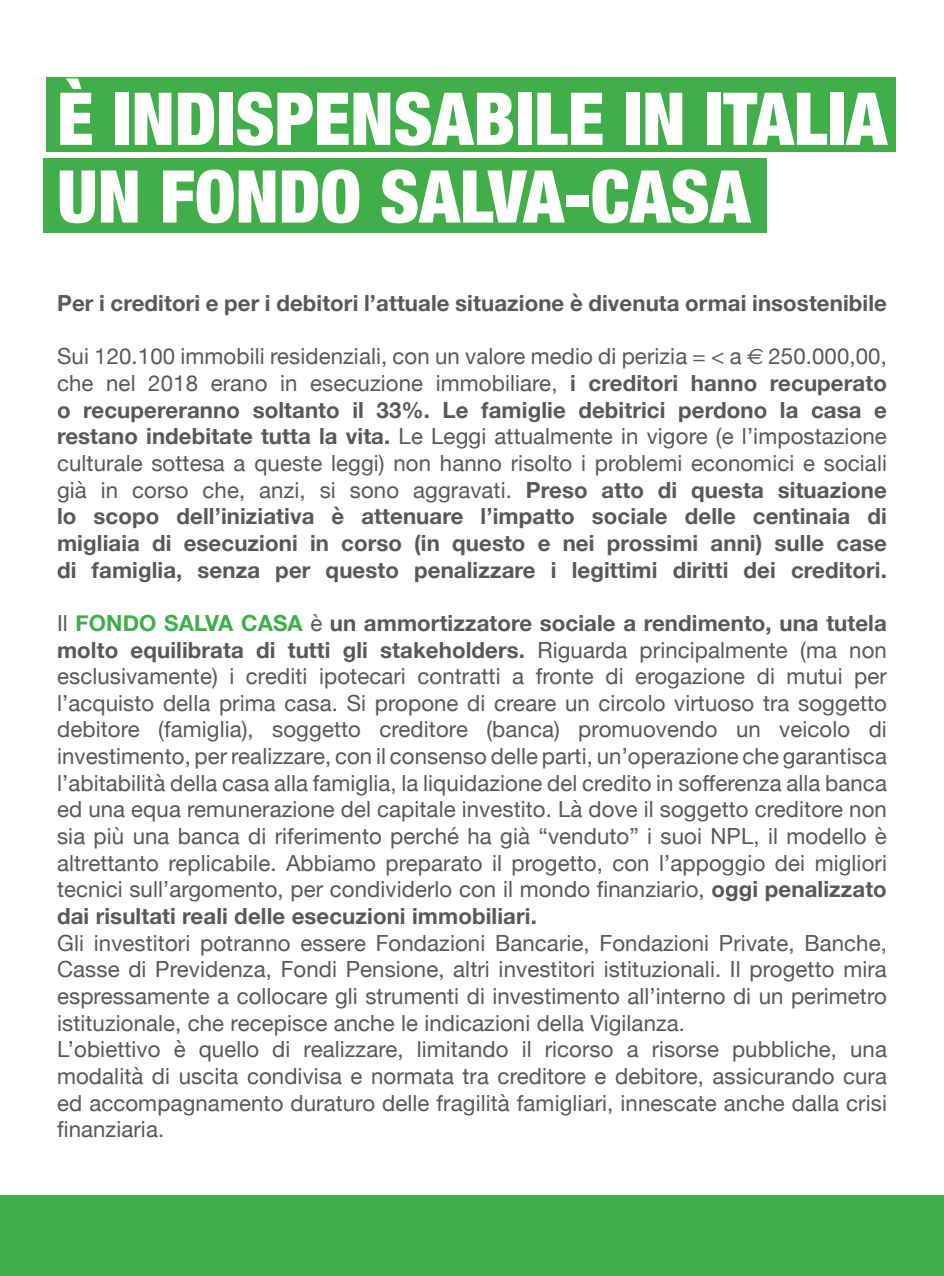
<style>
.page{position:relative;width:944px;height:1276px;background:#fff}
.page>*{position:absolute;margin:0;border:0;box-sizing:border-box;transform-origin:0 0}
.t1{font:900 condensed 72.9px/77.6px "Helvetica Neue";color:#fff}
.t2{font:22.28px/26.6px "Helvetica Neue";letter-spacing:.005em;color:#57585a;text-align:justify}
.t3{font:700 22.28px/26.6px "Helvetica Neue";letter-spacing:.005em;color:#57585a;text-align:justify}
.s1{font-weight:400}
.s2{font-family:"Euro Sans Std";font-weight:400}
.s3{font-weight:700;color:#40ae49}
.s4{font-weight:700}
</style>
<div class="page">
<div style="left:0;top:1195px;width:944px;height:80px;background:#40ae49"></div>
<div style="left:46px;top:77px;width:850px;height:75px;background:#40ae49"></div>
<div style="left:43px;top:158px;width:724px;height:75px;background:#40ae49"></div>
<p class="t1" style="left:57px;top:76px;width:831px">È INDISPENSABILE IN ITALIA<br>UN FONDO SALVA-CASA</p>
<p class="t3" style="left:57px;top:290px;width:831px">Per i creditori e per i debitori l’attuale situazione è divenuta ormai insostenibile</p>
<p class="t3" style="left:57px;top:344px;width:831px"><span class="s1">Sui 120.100 immobili residenziali, con un valore medio di perizia = &lt; a</span> <span class="s2">€</span> <span class="s1">250.000,00, che nel 2018 erano in esecuzione immobiliare,</span> i creditori hanno recuperato o recupereranno soltanto il 33%. Le famiglie debitrici perdono la casa e restano indebitate tutta la vita. <span class="s1">Le Leggi attualmente in vigore (e l’impostazione culturale sottesa a queste leggi) non hanno risolto i problemi economici e sociali già in corso che, anzi, si sono aggravati.</span> Preso atto di questa situazione lo scopo dell’iniziativa è attenuare l’impatto sociale delle centinaia di migliaia di esecuzioni in corso (in questo e nei prossimi anni) sulle case di famiglia, senza per questo penalizzare i legittimi diritti dei creditori.</p>
<p class="t2" style="left:57px;top:611px;width:831px">Il <span class="s3">FONDO SALVA CASA</span> è <span class="s4">un ammortizzatore sociale a rendimento, una tutela molto equilibrata di tutti gli stakeholders.</span> Riguarda principalmente (ma non esclusivamente) i crediti ipotecari contratti a fronte di erogazione di mutui per l’acquisto della prima casa. Si propone di creare un circolo virtuoso tra soggetto debitore (famiglia), soggetto creditore (banca) promuovendo un veicolo di investimento, per realizzare, con il consenso delle parti, un’operazione che garantisca l’abitabilità della casa alla famiglia, la liquidazione del credito in sofferenza alla banca ed una equa remunerazione del capitale investito. Là dove il soggetto creditore non sia più una banca di riferimento perché ha già “venduto” i suoi NPL, il modello è altrettanto replicabile. Abbiamo preparato il progetto, con l’appoggio dei migliori tecnici sull’argomento, per condividerlo con il mondo finanziario, <span class="s4">oggi penalizzato dai risultati reali delle esecuzioni immobiliari.</span></p>
<p class="t2" style="left:57px;top:930px;width:831px">Gli investitori potranno essere Fondazioni Bancarie, Fondazioni Private, Banche, Casse di Previdenza, Fondi Pensione, altri investitori istituzionali. Il progetto mira espressamente a collocare gli strumenti di investimento all’interno di un perimetro istituzionale, che recepisce anche le indicazioni della Vigilanza.</p>
<p class="t2" style="left:57px;top:1037px;width:831px">L’obiettivo è quello di realizzare, limitando il ricorso a risorse pubbliche, una modalità di uscita condivisa e normata tra creditore e debitore, assicurando cura ed accompagnamento duraturo delle fragilità famigliari, innescate anche dalla crisi finanziaria.</p>
</div>
